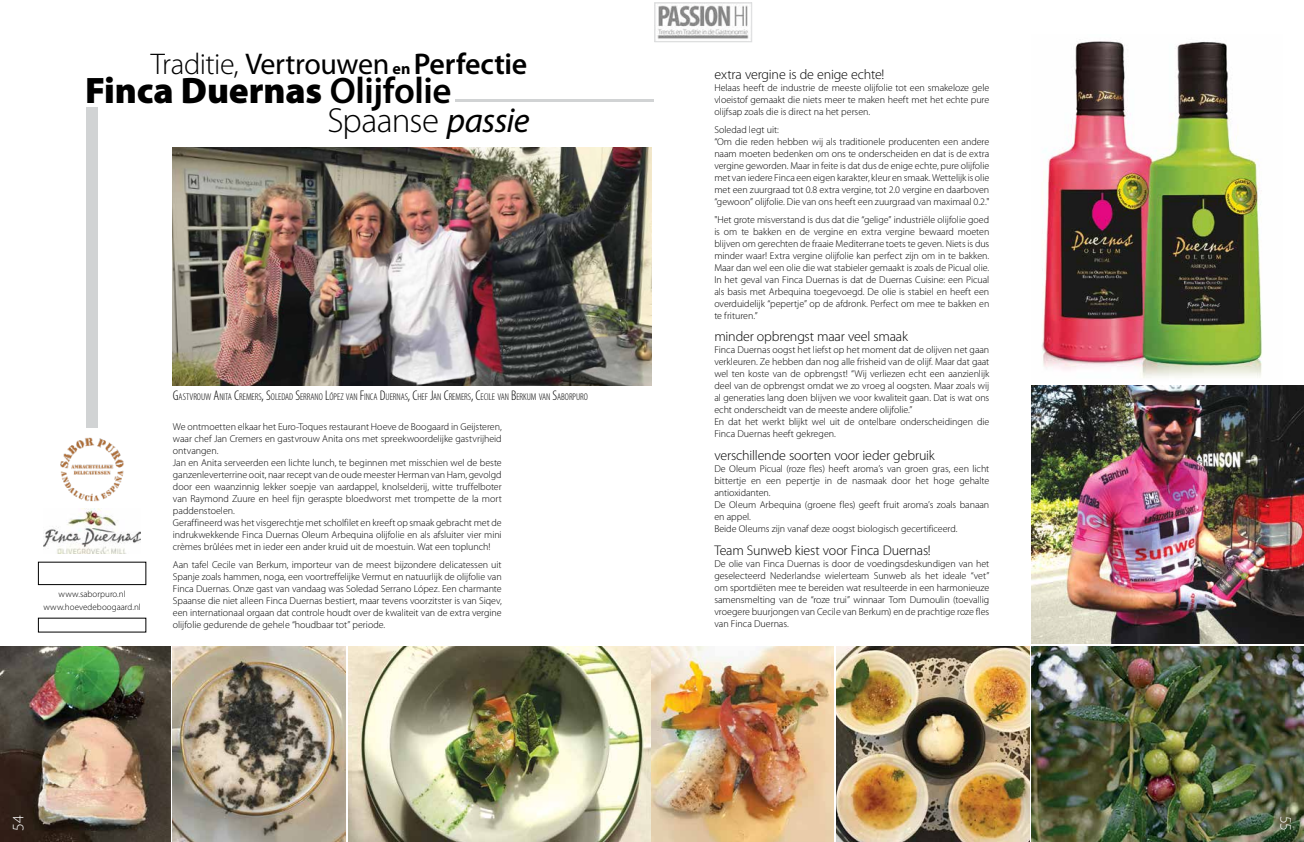
<style>
.page{position:relative;width:1304px;height:842px;background:#fff}
.page>*{position:absolute;margin:0;border:0;box-sizing:border-box;transform-origin:0 0}
.t1{font:900 37px "Myriad Pro";letter-spacing:-.005em;color:#000}
.t2{font:300 35px "Myriad Pro";letter-spacing:-.02em;color:#000}
.t3{font:30px "Myriad Pro";letter-spacing:-.015em;color:#000}
.t4{font:300 16px "Myriad Pro";color:#fff}
.t5{font:300 14px "Myriad Pro";letter-spacing:-.015em;color:#000}
.t6{font:300 10px/12px "Myriad Pro";letter-spacing:-.005em;color:#000}
.t7{font:300 condensed 9.8px "Myriad Pro";letter-spacing:-.005em;color:#000}
.t8{font:300 9px/13px "Myriad Pro";letter-spacing:.005em;color:#000;text-align:center}
.s1{font-weight:300}
.s2{font-weight:700;font-size:16px}
.s3{font-weight:600}
.s4{font-weight:400;font-style:italic}
.s5{font-size:14px}
</style>
<div class="page">
<img style="left:173px;top:147px;width:479px;height:239px">
<img style="left:0;top:646px;width:170px;height:196px">
<img style="left:349px;top:646px;width:484px;height:196px">
<img style="left:173px;top:646px;width:173px;height:196px">
<img style="left:836px;top:646px;width:193px;height:196px">
<img style="left:1032px;top:646px;width:272px;height:196px">
<img style="left:1041px;top:41px;width:221px;height:337px">
<img style="left:44px;top:509px;width:96px;height:44px">
<img style="left:1032px;top:386px;width:272px;height:257px">
<div style="left:86px;top:108px;width:12px;height:320px;background:#d1d3d4"></div>
<div style="left:38px;top:562px;width:108px;height:23px;border:1px solid #000"></div>
<img style="left:60px;top:437px;width:64px;height:65px">
<hr style="left:455px;top:99px;width:198px;height:3px;background:#d1d3d4">
<img style="left:657px;top:5px;width:92px;height:34px">
<div style="left:655px;top:3px;width:97px;height:39px;border:1px solid #dcddde"></div>
<h3 class="t3" style="left:151px;top:47px;width:378px"><span class="s1">Traditie,</span> Vertrouwen <span class="s2">en</span> <span class="s3">Perfectie</span></h3>
<h1 class="t1" style="left:85px;top:69px;width:368px">Finca Duernas <span class="s3">Olijfolie</span></h1>
<h2 class="t2" style="left:327px;top:101px;width:204px">Spaanse <span class="s4">passie</span></h2>
<p class="t8" style="left:44px;top:588px;width:99px">www.saborpuro.nl www.hoevedeboogaard.nl</p>
<p class="t7" style="left:173px;top:392px;width:417px"><span class="s5">G</span>ASTVROUW <span class="s5">A</span>NITA <span class="s5">C</span>REMERS<span class="s5">, S</span>OLEDAD <span class="s5">S</span>ERRANO <span class="s5">L</span>ÓPEZ VAN <span class="s5">F</span>INCA <span class="s5">D</span>UERNAS<span class="s5">, C</span>HEF <span class="s5">J</span>AN <span class="s5">C</span>REMERS<span class="s5">, C</span>ECILE VAN <span class="s5">B</span>ERKUM VAN <span class="s5">S</span>ABORPURO</p>
<p class="t6" style="left:173px;top:421px;width:330px">We ontmoetten elkaar het Euro-Toques restaurant Hoeve de Boogaard in Geijsteren, waar chef Jan Cremers en gastvrouw Anita ons met spreekwoordelijke gastvrijheid ontvangen.<br>Jan en Anita serveerden een lichte lunch, te beginnen met misschien wel de beste ganzenleverterrine ooit, naar recept van de oude meester Herman van Ham, gevolgd door een waanzinnig lekker soepje van aardappel, knolselderij, witte truffelboter van Raymond Zuure en heel fijn geraspte bloedworst met trompette de la mort paddenstoelen.<br>Geraffineerd was het visgerechtje met scholfilet en kreeft op smaak gebracht met de indrukwekkende Finca Duernas Oleum Arbequina olijfolie en als afsluiter vier mini crèmes brûlées met in ieder een ander kruid uit de moestuin. Wat een toplunch!</p>
<p class="t6" style="left:173px;top:559px;width:330px;text-align:justify">Aan tafel Cecile van Berkum, importeur van de meest bijzondere delicatessen uit Spanje zoals hammen, noga, een voortreffelijke Vermut en natuurlijk de olijfolie van Finca Duernas. Onze gast van vandaag was Soledad Serrano López. Een charmante Spaanse die niet alleen Finca Duernas bestiert, maar tevens voorzitster is van Siqev, een internationaal orgaan dat controle houdt over de kwaliteit van de extra vergine olijfolie gedurende de gehele “houdbaar tot” periode.</p>
<h3 class="t5" style="left:714px;top:66px;width:172px">extra vergine is de enige echte!</h3>
<p class="t6" style="left:714px;top:81px;width:276px;text-align:justify">Helaas heeft de industrie de meeste olijfolie tot een smakeloze gele vloeistof gemaakt die niets meer te maken heeft met het echte pure olijfsap zoals die is direct na het persen.</p>
<p class="t6" style="left:714px;top:123px;width:276px">Soledad legt uit:<br>“Om die reden hebben wij als traditionele producenten een andere naam moeten bedenken om ons te onderscheiden en dat is de extra vergine geworden. Maar in feite is dat dus de enige echte, pure olijfolie met van iedere Finca een eigen karakter, kleur en smaak. Wettelijk is olie met een zuurgraad tot 0.8 extra vergine, tot 2.0 vergine en daarboven “gewoon” olijfolie. Die van ons heeft een zuurgraad van maximaal 0.2."</p>
<p class="t6" style="left:714px;top:213px;width:276px;text-align:justify">"Het grote misverstand is dus dat die “gelige” industriële olijfolie goed is om te bakken en de vergine en extra vergine bewaard moeten blijven om gerechten de fraaie Mediterrane toets te geven. Niets is dus minder waar! Extra vergine olijfolie kan perfect zijn om in te bakken.<br>Maar dan wel een olie die wat stabieler gemaakt is zoals de Picual olie.<br>In het geval van Finca Duernas is dat de Duernas Cuisine: een Picual als basis met Arbequina toegevoegd. De olie is stabiel en heeft een overduidelijk “pepertje” op de afdronk. Perfect om mee te bakken en te frituren.”</p>
<h3 class="t5" style="left:714px;top:329px;width:195px">minder opbrengst maar veel smaak</h3>
<p class="t6" style="left:714px;top:344px;width:276px">Finca Duernas oogst het liefst op het moment dat de olijven net gaan verkleuren. Ze hebben dan nog alle frisheid van de olijf. Maar dat gaat wel ten koste van de opbrengst! “Wij verliezen echt een aanzienlijk deel van de opbrengst omdat we zo vroeg al oogsten. Maar zoals wij al generaties lang doen blijven we voor kwaliteit gaan. Dat is wat ons echt onderscheidt van de meeste andere olijfolie.”<br>En dat het werkt blijkt wel uit de ontelbare onderscheidingen die Finca Duernas heeft gekregen.</p>
<h3 class="t5" style="left:714px;top:448px;width:222px">verschillende soorten voor ieder gebruik</h3>
<p class="t6" style="left:714px;top:463px;width:276px">De Oleum Picual (roze fles) heeft aroma’s van groen gras, een licht bittertje en een pepertje in de nasmaak door het hoge gehalte antioxidanten.<br>De Oleum Arbequina (groene fles) geeft fruit aroma’s zoals banaan en appel.<br>Beide Oleums zijn vanaf deze oogst biologisch gecertificeerd.</p>
<h3 class="t5" style="left:714px;top:543px;width:218px">Team Sunweb kiest voor Finca Duernas!</h3>
<p class="t6" style="left:714px;top:558px;width:276px;text-align:justify">De olie van Finca Duernas is door de voedingsdeskundigen van het geselecteerd Nederlandse wielerteam Sunweb als het ideale “vet” om sportdiëten mee te bereiden wat resulteerde in een harmonieuze samensmelting van de “roze trui” winnaar Tom Dumoulin (toevallig vroegere buurjongen van Cecile van Berkum) en de prachtige roze fles van Finca Duernas.</p>
<h3 class="t4" style="left:9px;top:831px;width:17px;rotate:-90deg">54</h3>
<h3 class="t4" style="left:1295px;top:816px;width:16px;rotate:90deg">55</h3>
</div>
